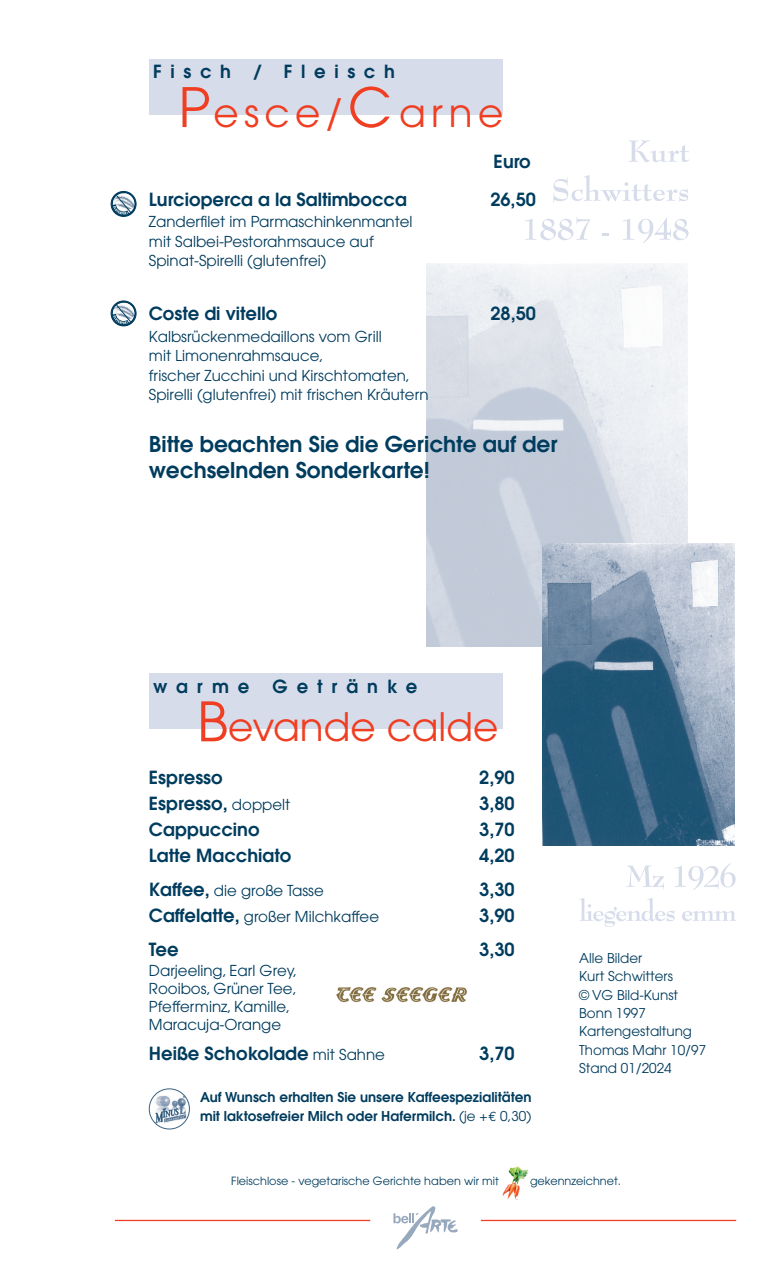
<style>
.page{position:relative;width:766px;height:1263px;background:#fff}
.page>*{position:absolute;margin:0;border:0;box-sizing:border-box;transform-origin:0 0}
.t1{font:39px "Avant Garde";color:#ef3e22}
.t2{font:39px "Avant Garde";letter-spacing:.135em;color:#ef3e22}
.t3{font:600 21.75px/26.1px "Avant Garde";color:#003c5e}
.t4{font:600 18px "Avant Garde";color:#003c5e}
.t5{font:600 18px "Avant Garde";letter-spacing:.48em;color:#003c5e}
.t6{font:600 18px "Avant Garde";letter-spacing:.5em;color:#003c5e}
.t7{font:15px/19.5px "Avant Garde";color:#003c5e}
.t8{font:600 13.5px/19.5px "Avant Garde";color:#003c5e}
.t9{font:13.5px/18.3px "Avant Garde";color:#003c5e}
.t10{font:11.25px "Avant Garde";color:#003c5e}
.s1{font-size:54px}
.s2{font-weight:400;font-size:15px}
.s3{font-weight:600;font-size:18px}
.s4{font-weight:400}
.s5{font-family:"Euro Mono";font-weight:400}
</style>
<div class="page">
<svg style="left:393px;top:1206px;width:64px;height:43px"></svg>
<hr style="left:115px;top:1220px;width:255px;height:1px;background:#ef3e22">
<hr style="left:480px;top:1220px;width:256px;height:1px;background:#ef3e22">
<div style="left:149px;top:60px;width:353px;height:55px;background:#d7dcea"></div>
<div style="left:149px;top:674px;width:353px;height:55px;background:#d7dcea"></div>
<img style="left:336px;top:987px;width:132px;height:16px">
<img style="left:426px;top:264px;width:261px;height:382px">
<svg style="left:525px;top:217px;width:65px;height:23px"></svg>
<svg style="left:602px;top:233px;width:7px;height:2px"></svg>
<svg style="left:623px;top:218px;width:65px;height:25px"></svg>
<svg style="left:553px;top:175px;width:135px;height:28px"></svg>
<svg style="left:629px;top:140px;width:60px;height:22px"></svg>
<svg style="left:579px;top:898px;width:95px;height:29px"></svg>
<svg style="left:682px;top:911px;width:54px;height:10px"></svg>
<svg style="left:626px;top:865px;width:38px;height:24px"></svg>
<svg style="left:674px;top:863px;width:61px;height:27px"></svg>
<img style="left:542px;top:544px;width:192px;height:302px">
<svg style="left:149px;top:1089px;width:40px;height:40px"></svg>
<img style="left:154px;top:1091px;width:35px;height:33px">
<div style="left:149px;top:1088px;width:41px;height:41px;border:1px solid #396281;border-radius:50%"></div>
<div style="left:111px;top:191px;width:25px;height:25px;border:1px solid #003c5e;border-radius:50%"></div>
<svg style="left:111px;top:192px;width:24px;height:24px"></svg>
<div style="left:111px;top:301px;width:25px;height:25px;border:1px solid #003c5e;border-radius:50%"></div>
<svg style="left:111px;top:302px;width:24px;height:23px"></svg>
<img style="left:502px;top:1166px;width:27px;height:34px">
<img style="left:496px;top:1177px;width:33px;height:11px">
<p class="t5" style="left:153px;top:60px;width:243px">Fisch / Fleisch</p>
<h1 class="t2" style="left:178px;top:90px;width:326px"><span class="s1">P</span>esce/<span class="s1">C</span>arne</h1>
<p class="t4" style="left:493px;top:149px;width:39px">Euro</p>
<p class="t4" style="left:149px;top:187px;width:259px">Lurcioperca a la Saltimbocca</p>
<p class="t4" style="left:490px;top:187px;width:47px">26,50</p>
<p class="t7" style="left:149px;top:212px;width:265px">Zanderfilet im Parmaschinkenmantel mit Salbei-Pestorahmsauce auf<br>Spinat-Spirelli (glutenfrei)</p>
<p class="t4" style="left:149px;top:302px;width:130px">Coste di vitello</p>
<p class="t4" style="left:490px;top:302px;width:47px">28,50</p>
<p class="t7" style="left:149px;top:327px;width:281px">Kalbsrückenmedaillons vom Grill<br>mit Limonenrahmsauce,<br>frischer Zucchini und Kirschtomaten, Spirelli (glutenfrei) mit frischen Kräutern</p>
<h2 class="t3" style="left:149px;top:431px;width:410px">Bitte beachten Sie die Gerichte auf der wechselnden Sonderkarte!</h2>
<p class="t4" style="left:153px;top:674px;width:98px">warme</p>
<p class="t6" style="left:272px;top:674px;width:146px">Getränke</p>
<h1 class="t1" style="left:197px;top:704px;width:303px"><span class="s1">B</span>evande calde</h1>
<p class="t4" style="left:149px;top:765px;width:75px">Espresso</p>
<p class="t4" style="left:479px;top:765px;width:37px">2,90</p>
<p class="t4" style="left:149px;top:791px;width:143px">Espresso, <span class="s2">doppelt</span></p>
<p class="t4" style="left:479px;top:791px;width:37px">3,80</p>
<p class="t4" style="left:149px;top:817px;width:112px">Cappuccino</p>
<p class="t4" style="left:479px;top:817px;width:37px">3,70</p>
<p class="t4" style="left:149px;top:843px;width:144px">Latte Macchiato</p>
<p class="t4" style="left:479px;top:843px;width:37px">4,20</p>
<p class="t7" style="left:149px;top:881px;width:176px"><span class="s3">Kaffee,</span> die große Tasse</p>
<p class="t4" style="left:479px;top:877px;width:37px">3,30</p>
<p class="t7" style="left:149px;top:906px;width:231px"><span class="s3">Caffelatte,</span> großer Milchkaffee</p>
<p class="t4" style="left:479px;top:903px;width:37px">3,90</p>
<p class="t4" style="left:149px;top:938px;width:31px">Tee</p>
<p class="t4" style="left:479px;top:938px;width:37px">3,30</p>
<p class="t7" style="left:149px;top:962px;width:150px;line-height:18px">Darjeeling, Earl Grey,<br>Rooibos, Grüner Tee,<br>Pfefferminz, Kamille,<br>Maracuja-Orange</p>
<p class="t4" style="left:149px;top:1042px;width:237px">Heiße Schokolade <span class="s2">mit Sahne</span></p>
<p class="t4" style="left:479px;top:1042px;width:37px">3,70</p>
<p class="t8" style="left:200px;top:1086px;width:333px">Auf Wunsch erhalten Sie unsere Kaffeespezialitäten mit laktosefreier Milch oder Hafermilch. <span class="s4">(je +</span><span class="s5">€</span> <span class="s4">0,30)</span></p>
<p class="t9" style="left:579px;top:949px;width:128px">Alle Bilder<br>Kurt Schwitters<br>© VG Bild-Kunst<br>Bonn 1997<br>Kartengestaltung<br>Thomas Mahr 10/97<br>Stand 01/2024</p>
<p class="t10" style="left:231px;top:1174px;width:269px">Fleischlose - vegetarische Gerichte haben wir mit</p>
<p class="t10" style="left:530px;top:1174px;width:92px">gekennzeichnet.</p>
</div>
